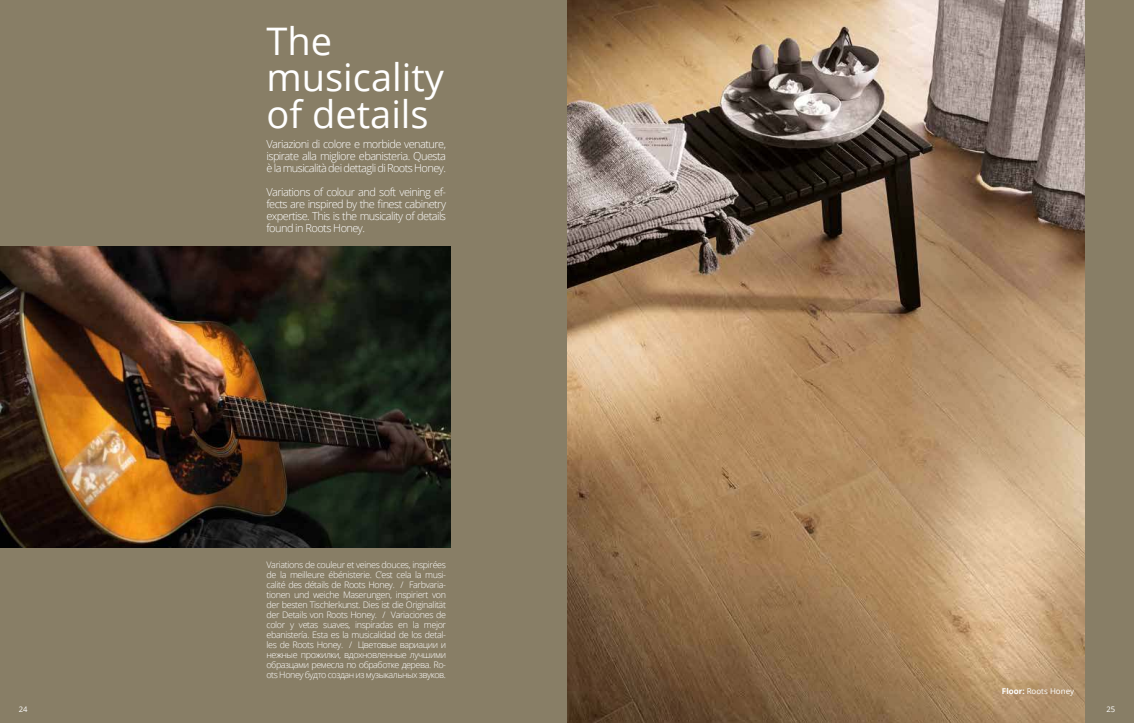
<style>
.page{position:relative;width:1134px;height:723px;background:#887e66}
.page>*{position:absolute;margin:0;border:0;box-sizing:border-box;transform-origin:0 0}
.t1{font:38px/36.5px "Open Sans";color:#fff}
.t2{font:300 11px/12px "Open Sans";letter-spacing:-.05em;color:#fff;text-align:justify}
.t3{font:300 9px/10px "Open Sans";letter-spacing:-.05em;color:#fff;text-align:justify}
.t4{font:8px "Open Sans";color:#fff}
.t5{font:7.7px "Open Sans";color:#fff}
.s1{font-weight:700}
</style>
<div class="page">
<img style="left:568px;top:0;width:516px;height:723px">
<img style="left:0;top:247px;width:451px;height:300px">
<h1 class="t1" style="left:266px;top:27px;width:179px">The musicality of details</h1>
<p class="t2" style="left:266px;top:139px;width:181px">Variazioni di colore e morbide venature, ispirate alla migliore ebanisteria. Questa è la musicalità dei dettagli di Roots Honey.</p>
<p class="t2" style="left:266px;top:187px;width:181px">Variations of colour and soft veining ef&shy;fects are inspired by the finest cabinetry expertise. This is the musicality of details found in Roots Honey.</p>
<p class="t3" style="left:266px;top:561px;width:181px">Variations de couleur et veines douces, inspirées de la meilleure ébénisterie. C’est cela la musi&shy;calité des détails de Roots Honey. / Farbvaria&shy;tionen und weiche Maserungen, inspiriert von der besten Tischlerkunst. Dies ist die Originalität der Details von Roots Honey. / Variaciones de color y vetas suaves, inspiradas en la mejor ebanistería. Esta es la musicalidad de los detal&shy;les de Roots Honey. / Цветовые вариации и нежные прожилки, вдохновленные лучшими образцами ремесла по обработке дерева. Ro&shy;ots Honey будто создан из музыкальных звуков.</p>
<p class="t4" style="left:1002px;top:688px;width:74px"><span class="s1">Floor:</span> Roots Honey</p>
<p class="t5" style="left:19px;top:706px;width:10px">24</p>
<p class="t5" style="left:1106px;top:706px;width:10px">25</p>
</div>
